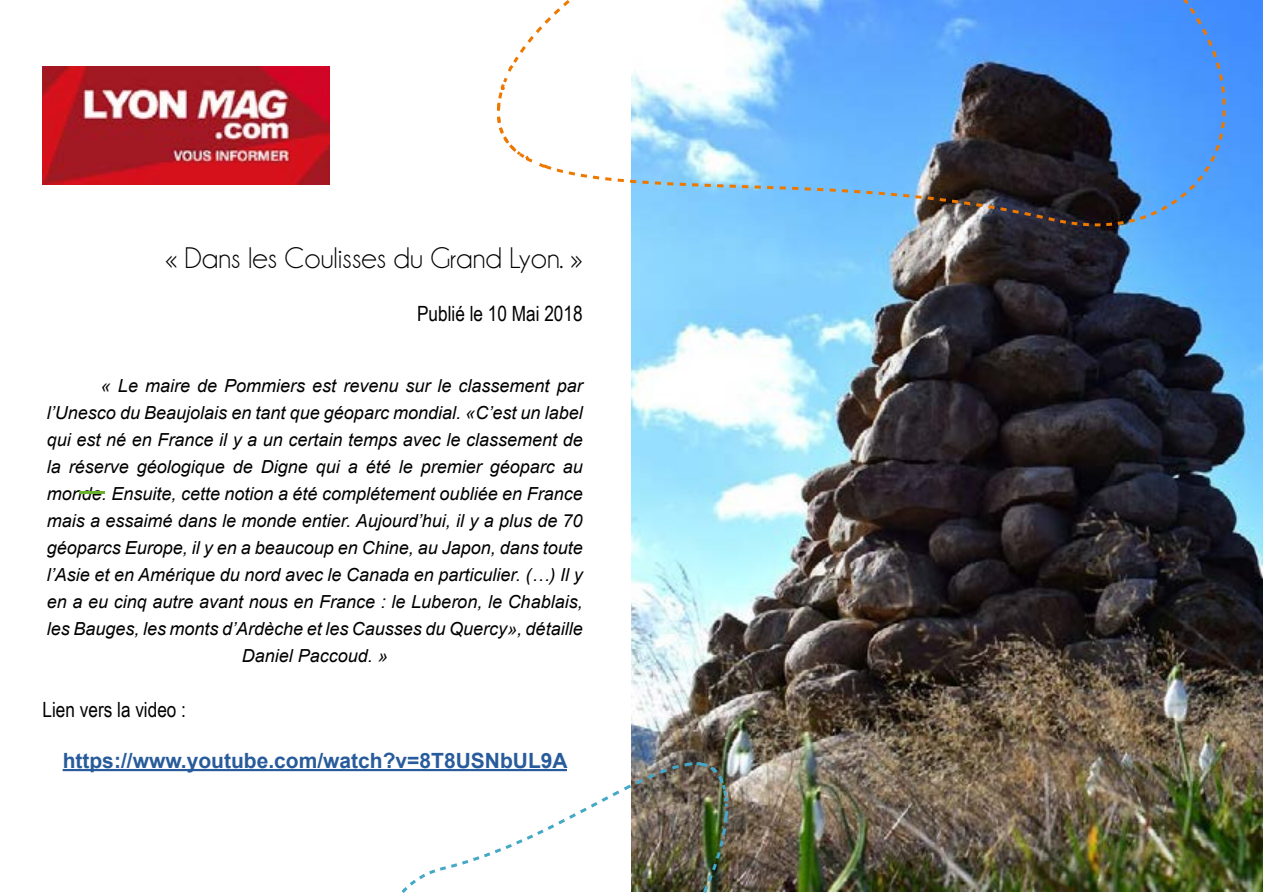
<style>
.page{position:relative;width:1263px;height:893px;background:#fff}
.page>*{position:absolute;margin:0;border:0;box-sizing:border-box;transform-origin:0 0}
.t1{font:30px "Champagne&Limousines";color:#000}
.t2{font:700 21px "Arial";color:#275b9b}
.t3{font:21px "Arial Narrow";color:#000}
.t4{font:italic 18px "Arial";color:#000}
</style>
<div class="page">
<img style="left:631px;top:0;width:632px;height:892px">
<svg style="left:382px;top:761px;width:347px;height:132px"></svg>
<svg style="left:696px;top:759px;width:34px;height:45px;background:#666858"></svg>
<svg style="left:1057px;top:224px;width:170px;height:6px"></svg>
<svg style="left:503px;top:0;width:724px;height:224px"></svg>
<svg style="left:496px;top:81px;width:35px;height:82px"></svg>
<hr style="left:79px;top:492px;width:25px;height:2px;background:#6ab22e">
<img style="left:43px;top:67px;width:287px;height:117px">
<hr style="left:63px;top:769px;width:504px;height:2px;background:#275b9b">
<h1 class="t1" style="left:165px;top:243px;width:419px">« Dans les Coulisses du Grand Lyon. »</h1>
<p class="t3" style="left:417px;top:299px;width:167px">Publié le 10 Mai 2018</p>
<p class="t4" style="left:101px;top:374px;width:483px">« Le maire de Pommiers est revenu sur le classement par</p>
<p class="t4" style="left:47px;top:401px;width:537px">l’Unesco du Beaujolais en tant que géoparc mondial. «C’est un label</p>
<p class="t4" style="left:47px;top:428px;width:537px">qui est né en France il y a un certain temps avec le classement de</p>
<p class="t4" style="left:47px;top:455px;width:537px">la réserve géologique de Digne qui a été le premier géoparc au</p>
<p class="t4" style="left:47px;top:482px;width:537px">monde. Ensuite, cette notion a été complétement oubliée en France</p>
<p class="t4" style="left:47px;top:509px;width:537px">mais a essaimé dans le monde entier. Aujourd’hui, il y a plus de 70</p>
<p class="t4" style="left:47px;top:536px;width:537px">géoparcs Europe, il y en a beaucoup en Chine, au Japon, dans toute</p>
<p class="t4" style="left:47px;top:563px;width:537px">l’Asie et en Amérique du nord avec le Canada en particulier. (…) Il y</p>
<p class="t4" style="left:47px;top:590px;width:537px">en a eu cinq autre avant nous en France : le Luberon, le Chablais,</p>
<p class="t4" style="left:47px;top:617px;width:537px">les Bauges, les monts d’Ardèche et les Causses du Quercy», détaille</p>
<p class="t4" style="left:242px;top:644px;width:148px">Daniel Paccoud. »</p>
<p class="t3" style="left:43px;top:694px;width:145px">Lien vers la video :</p>
<p class="t2" style="left:63px;top:746px;width:507px">https://www.youtube.com/watch?v=8T8USNbUL9A</p>
</div>
